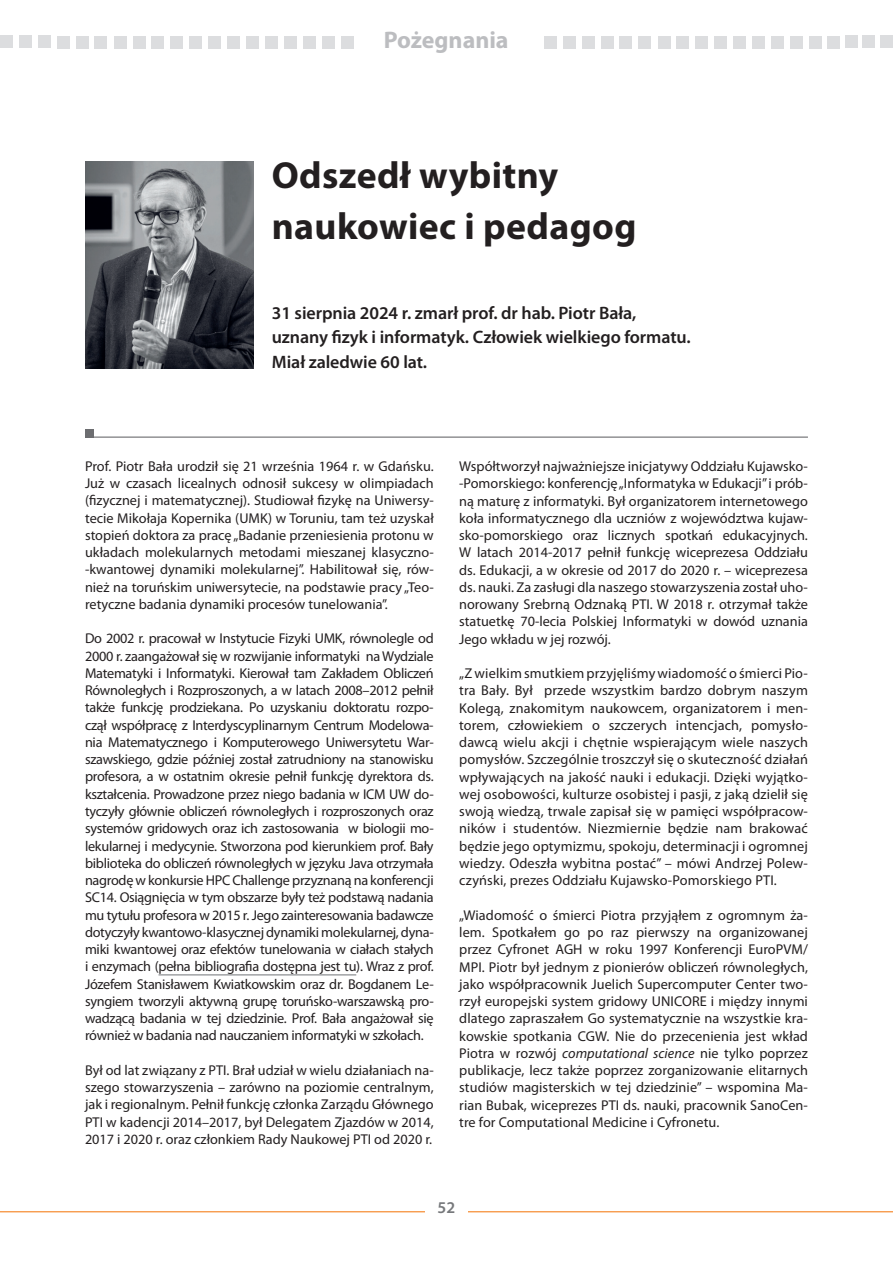
<style>
.page{position:relative;width:893px;height:1263px;background:#fff}
.page>*{position:absolute;margin:0;border:0;box-sizing:border-box;transform-origin:0 0}
.t1{font:700 37.8px/51px "Myriad Pro";letter-spacing:.01em;color:#231f20}
.t2{font:700 24px "Myriad Pro";color:#bcbdc0}
.t3{font:600 18px/24.8px "Myriad Pro";letter-spacing:-.005em;color:#231f20}
.t4{font:600 16.5px "Myriad Pro";color:#76787b}
.t5{font:14.25px/17.2px "Myriad Pro";color:#231f20;text-align:justify}
.s1{font-style:italic}
</style>
<div class="page">
<hr style="left:0;top:1211px;width:893px;height:1px;background:#f58220">
<div style="left:425px;top:1195px;width:43px;height:23px;background:#fff"></div>
<div style="left:880px;top:35px;width:13px;height:13px;background:#dcdddf"></div>
<div style="left:845px;top:35px;width:13px;height:13px;background:#dcdddf"></div>
<div style="left:809px;top:36px;width:13px;height:13px;background:#dcdddf"></div>
<div style="left:790px;top:36px;width:13px;height:13px;background:#dcdddf"></div>
<div style="left:752px;top:36px;width:13px;height:13px;background:#dcdddf"></div>
<div style="left:733px;top:36px;width:13px;height:13px;background:#dcdddf"></div>
<div style="left:714px;top:36px;width:13px;height:13px;background:#dcdddf"></div>
<div style="left:582px;top:36px;width:13px;height:13px;background:#dcdddf"></div>
<div style="left:544px;top:36px;width:13px;height:13px;background:#dcdddf"></div>
<div style="left:563px;top:36px;width:13px;height:13px;background:#dcdddf"></div>
<div style="left:658px;top:36px;width:12px;height:13px;background:#dcdddf"></div>
<div style="left:638px;top:36px;width:13px;height:13px;background:#dcdddf"></div>
<div style="left:601px;top:36px;width:13px;height:13px;background:#dcdddf"></div>
<div style="left:676px;top:36px;width:13px;height:13px;background:#dcdddf"></div>
<div style="left:619px;top:36px;width:13px;height:13px;background:#dcdddf"></div>
<div style="left:695px;top:36px;width:13px;height:13px;background:#dcdddf"></div>
<div style="left:771px;top:36px;width:13px;height:13px;background:#dcdddf"></div>
<div style="left:827px;top:36px;width:13px;height:13px;background:#dcdddf"></div>
<div style="left:862px;top:35px;width:13px;height:13px;background:#dcdddf"></div>
<div style="left:341px;top:36px;width:13px;height:13px;background:#dcdddf"></div>
<div style="left:284px;top:36px;width:13px;height:13px;background:#dcdddf"></div>
<div style="left:303px;top:36px;width:13px;height:13px;background:#dcdddf"></div>
<div style="left:170px;top:36px;width:13px;height:13px;background:#dcdddf"></div>
<div style="left:133px;top:36px;width:13px;height:13px;background:#dcdddf"></div>
<div style="left:95px;top:36px;width:12px;height:13px;background:#dcdddf"></div>
<div style="left:76px;top:36px;width:13px;height:13px;background:#dcdddf"></div>
<div style="left:38px;top:35px;width:13px;height:13px;background:#dcdddf"></div>
<div style="left:19px;top:35px;width:13px;height:13px;background:#dcdddf"></div>
<div style="left:0;top:35px;width:13px;height:13px;background:#dcdddf"></div>
<div style="left:57px;top:36px;width:13px;height:13px;background:#dcdddf"></div>
<div style="left:114px;top:36px;width:13px;height:13px;background:#dcdddf"></div>
<div style="left:152px;top:36px;width:12px;height:13px;background:#dcdddf"></div>
<div style="left:246px;top:36px;width:13px;height:12px;background:#dcdddf"></div>
<div style="left:227px;top:36px;width:13px;height:13px;background:#dcdddf"></div>
<div style="left:189px;top:36px;width:13px;height:13px;background:#dcdddf"></div>
<div style="left:208px;top:36px;width:13px;height:13px;background:#dcdddf"></div>
<div style="left:322px;top:36px;width:13px;height:13px;background:#dcdddf"></div>
<div style="left:265px;top:36px;width:13px;height:13px;background:#dcdddf"></div>
<hr style="left:159px;top:974px;width:197px;height:1px;background:#808285">
<hr style="left:85px;top:437px;width:723px;height:1px;background:#6c6d70">
<div style="left:85px;top:430px;width:8px;height:8px;background:#6c6d70"></div>
<img style="left:85px;top:162px;width:168px;height:207px">
<h2 class="t2" style="left:384px;top:25px;width:126px">Pożegnania</h2>
<h1 class="t1" style="left:272px;top:148px;width:366px">Odszedł wybitny naukowiec i pedagog</h1>
<p class="t3" style="left:272px;top:300px;width:421px">31 sierpnia 2024 r. zmarł prof. dr hab. Piotr Bała, uznany fizyk i informatyk. Człowiek wielkiego formatu.<br>Miał zaledwie 60 lat.</p>
<p class="t5" style="left:85px;top:457px;width:350px">Prof. Piotr Bała urodził się 21 września 1964 r. w Gdańsku.<br>Już w czasach licealnych odnosił sukcesy w olimpiadach (fizycznej i matematycznej). Studiował fizykę na Uniwersy&shy;tecie Mikołaja Kopernika (UMK) w Toruniu, tam też uzyskał stopień doktora za pracę „Badanie przeniesienia protonu w układach molekularnych metodami mieszanej klasyczno--kwantowej dynamiki molekularnej”. Habilitował się, rów&shy;nież na toruńskim uniwersytecie, na podstawie pracy „Teo&shy;retyczne badania dynamiki procesów tunelowania”.</p>
<p class="t5" style="left:85px;top:630px;width:350px">Do 2002 r. pracował w Instytucie Fizyki UMK, równolegle od 2000 r. zaangażował się w rozwijanie informatyki na Wydziale Matematyki i Informatyki. Kierował tam Zakładem Obliczeń Równoległych i Rozproszonych, a w latach 2008–2012 pełnił także funkcję prodziekana. Po uzyskaniu doktoratu rozpo&shy;czął współpracę z Interdyscyplinarnym Centrum Modelowa&shy;nia Matematycznego i Komputerowego Uniwersytetu War&shy;szawskiego, gdzie później został zatrudniony na stanowisku profesora, a w ostatnim okresie pełnił funkcję dyrektora ds. kształcenia. Prowadzone przez niego badania w ICM UW do&shy;tyczyły głównie obliczeń równoległych i rozproszonych oraz systemów gridowych oraz ich zastosowania w biologii mo&shy;lekularnej i medycynie. Stworzona pod kierunkiem prof. Bały biblioteka do obliczeń równoległych w języku Java otrzymała nagrodę w konkursie HPC Challenge przyznaną na konferencji SC14. Osiągnięcia w tym obszarze były też podstawą nadania mu tytułu profesora w 2015 r. Jego zainteresowania badawcze dotyczyły kwantowo-klasycznej dynamiki molekularnej, dyna&shy;miki kwantowej oraz efektów tunelowania w ciałach stałych i enzymach (pełna bibliografia dostępna jest tu). Wraz z prof.<br>Józefem Stanisławem Kwiatkowskim oraz dr. Bogdanem Le&shy;syngiem tworzyli aktywną grupę toruńsko-warszawską pro&shy;wadzącą badania w tej dziedzinie. Prof. Bała angażował się również w badania nad nauczaniem informatyki w szkołach.</p>
<p class="t5" style="left:85px;top:1061px;width:350px">Był od lat związany z PTI. Brał udział w wielu działaniach na&shy;szego stowarzyszenia – zarówno na poziomie centralnym, jak i regionalnym. Pełnił funkcję członka Zarządu Głównego PTI w kadencji 2014–2017, był Delegatem Zjazdów w 2014, 2017 i 2020 r. oraz członkiem Rady Naukowej PTI od 2020 r.</p>
<p class="t5" style="left:459px;top:457px;width:350px">Współtworzył najważniejsze inicjatywy Oddziału Kujawsko--Pomorskiego: konferencję „Informatyka w Edukacji” i prób&shy;ną maturę z informatyki. Był organizatorem internetowego koła informatycznego dla uczniów z województwa kujaw&shy;sko-pomorskiego oraz licznych spotkań edukacyjnych.<br>W latach 2014-2017 pełnił funkcję wiceprezesa Oddziału ds. Edukacji, a w okresie od 2017 do 2020 r. – wiceprezesa ds. nauki. Za zasługi dla naszego stowarzyszenia został uho&shy;norowany Srebrną Odznaką PTI. W 2018 r. otrzymał także statuetkę 70-lecia Polskiej Informatyki w dowód uznania Jego wkładu w jej rozwój.</p>
<p class="t5" style="left:459px;top:664px;width:350px">„Z wielkim smutkiem przyjęliśmy wiadomość o śmierci Pio&shy;tra Bały. Był przede wszystkim bardzo dobrym naszym Kolegą, znakomitym naukowcem, organizatorem i men&shy;torem, człowiekiem o szczerych intencjach, pomysło&shy;dawcą wielu akcji i chętnie wspierającym wiele naszych pomysłów. Szczególnie troszczył się o skuteczność działań wpływających na jakość nauki i edukacji. Dzięki wyjątko&shy;wej osobowości, kulturze osobistej i pasji, z jaką dzielił się swoją wiedzą, trwale zapisał się w pamięci współpracow&shy;ników i studentów. Niezmiernie będzie nam brakować będzie jego optymizmu, spokoju, determinacji i ogromnej wiedzy. Odeszła wybitna postać” – mówi Andrzej Polew&shy;czyński, prezes Oddziału Kujawsko-Pomorskiego PTI.</p>
<p class="t5" style="left:459px;top:906px;width:350px">„Wiadomość o śmierci Piotra przyjąłem z ogromnym ża&shy;lem. Spotkałem go po raz pierwszy na organizowanej przez Cyfronet AGH w roku 1997 Konferencji EuroPVM/ MPI. Piotr był jednym z pionierów obliczeń równoległych, jako współpracownik Juelich Supercomputer Center two&shy;rzył europejski system gridowy UNICORE i między innymi dlatego zapraszałem Go systematycznie na wszystkie kra&shy;kowskie spotkania CGW. Nie do przecenienia jest wkład Piotra w rozwój <span class="s1">computational science</span> nie tylko poprzez publikacje, lecz także poprzez zorganizowanie elitarnych studiów magisterskich w tej dziedzinie” – wspomina Ma&shy;rian Bubak, wiceprezes PTI ds. nauki, pracownik SanoCen&shy;tre for Computational Medicine i Cyfronetu.</p>
<p class="t4" style="left:438px;top:1197px;width:19px">52</p>
</div>
